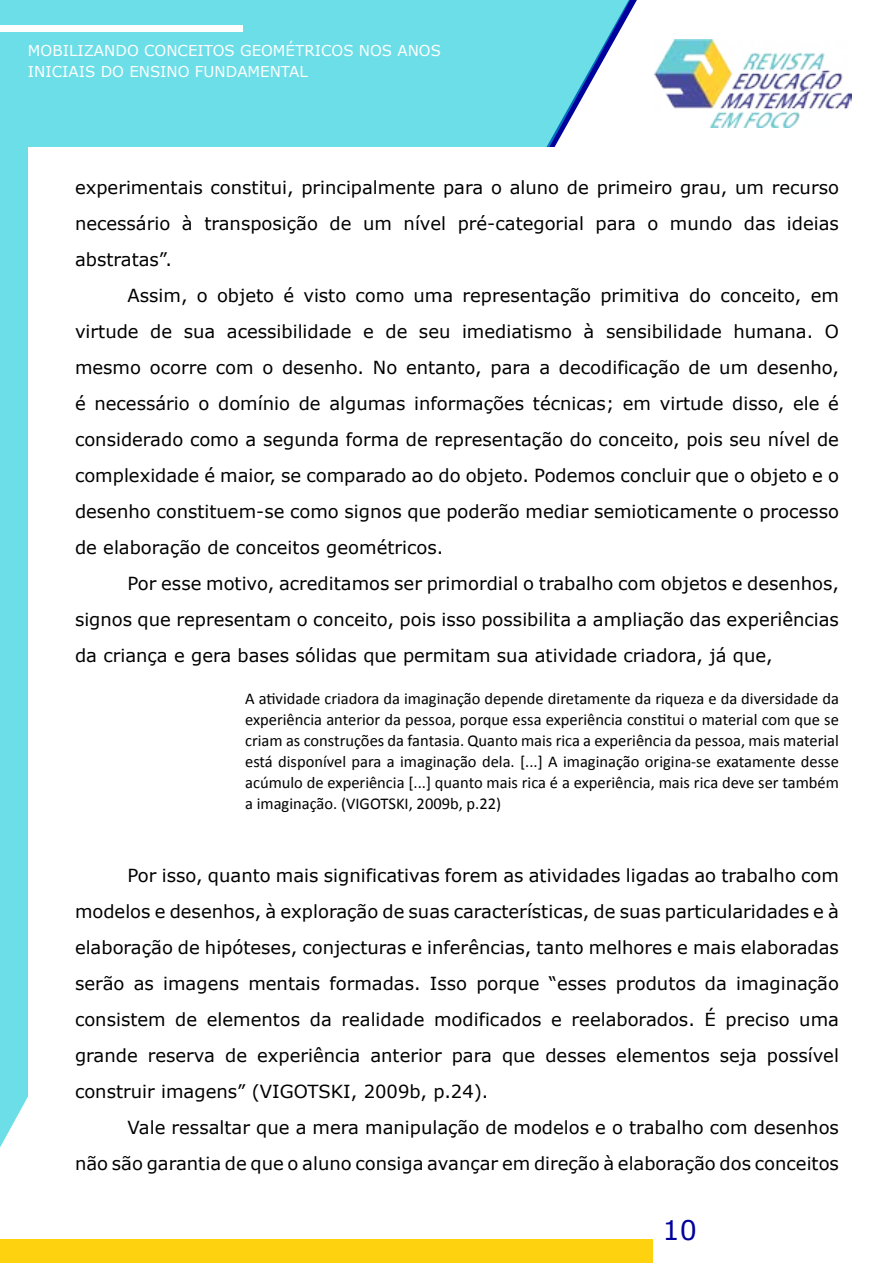
<style>
.page{position:relative;width:893px;height:1263px;background:#fff}
.page>*{position:absolute;margin:0;border:0;box-sizing:border-box;transform-origin:0 0}
.t1{font:27px "Verdana";color:#00009c}
.t2{font:18px/36px "Verdana";color:#000;text-align:justify}
.t3{font:16.5px/21px "Calibri";color:#000;text-align:justify}
.t4{font:15px/21px "Verdana";color:#fff}
</style>
<div class="page">
<img style="left:654px;top:39px;width:197px;height:88px">
<div style="left:0;top:0;width:630px;height:1147px;background:#6cdee7"></div>
<div style="left:0;top:25px;width:242px;height:6px;background:#fff"></div>
<div style="left:0;top:1239px;width:653px;height:24px;background:#ffd20f"></div>
<div style="left:28px;top:148px;width:835px;height:1074px;background:#fff"></div>
<p class="t4" style="left:28px;top:40px;width:415px">MOBILIZANDO CONCEITOS GEOMÉTRICOS NOS ANOS<br>INICIAIS DO ENSINO FUNDAMENTAL</p>
<p class="t2" style="left:75px;top:169px;width:765px">experimentais constitui, principalmente para o aluno de primeiro grau, um recurso necessário à transposição de um nível pré-categorial para o mundo das ideias abstratas”.</p>
<p class="t2" style="left:75px;top:277px;width:765px;text-indent:53px">Assim, o objeto é visto como uma representação primitiva do conceito, em virtude de sua acessibilidade e de seu imediatismo à sensibilidade humana. O mesmo ocorre com o desenho. No entanto, para a decodificação de um desenho, é necessário o domínio de algumas informações técnicas; em virtude disso, ele é considerado como a segunda forma de representação do conceito, pois seu nível de complexidade é maior, se comparado ao do objeto. Podemos concluir que o objeto e o desenho constituem-se como signos que poderão mediar semioticamente o processo de elaboração de conceitos geométricos.</p>
<p class="t2" style="left:75px;top:565px;width:765px;text-indent:53px">Por esse motivo, acreditamos ser primordial o trabalho com objetos e desenhos, signos que representam o conceito, pois isso possibilita a ampliação das experiências da criança e gera bases sólidas que permitam sua atividade criadora, já que,</p>
<p class="t3" style="left:245px;top:688px;width:595px">A atividade criadora da imaginação depende diretamente da riqueza e da diversidade da experiência anterior da pessoa, porque essa experiência constitui o material com que se criam as construções da fantasia. Quanto mais rica a experiência da pessoa, mais material está disponível para a imaginação dela. [...] A imaginação origina-se exatamente desse acúmulo de experiência [...] quanto mais rica é a experiência, mais rica deve ser também a imaginação. (VIGOTSKI, 2009b, p.22)</p>
<p class="t2" style="left:75px;top:857px;width:765px;text-indent:53px">Por isso, quanto mais significativas forem as atividades ligadas ao trabalho com modelos e desenhos, à exploração de suas características, de suas particularidades e à elaboração de hipóteses, conjecturas e inferências, tanto melhores e mais elaboradas serão as imagens mentais formadas. Isso porque “esses produtos da imaginação consistem de elementos da realidade modificados e reelaborados. É preciso uma grande reserva de experiência anterior para que desses elementos seja possível construir imagens” (VIGOTSKI, 2009b, p.24).</p>
<p class="t2" style="left:75px;top:1109px;width:765px;text-align:right">Vale ressaltar que a mera manipulação de modelos e o trabalho com desenhos<br>não são garantia de que o aluno consiga avançar em direção à elaboração dos conceitos</p>
<h1 class="t1" style="left:662px;top:1212px;width:36px">10</h1>
</div>
